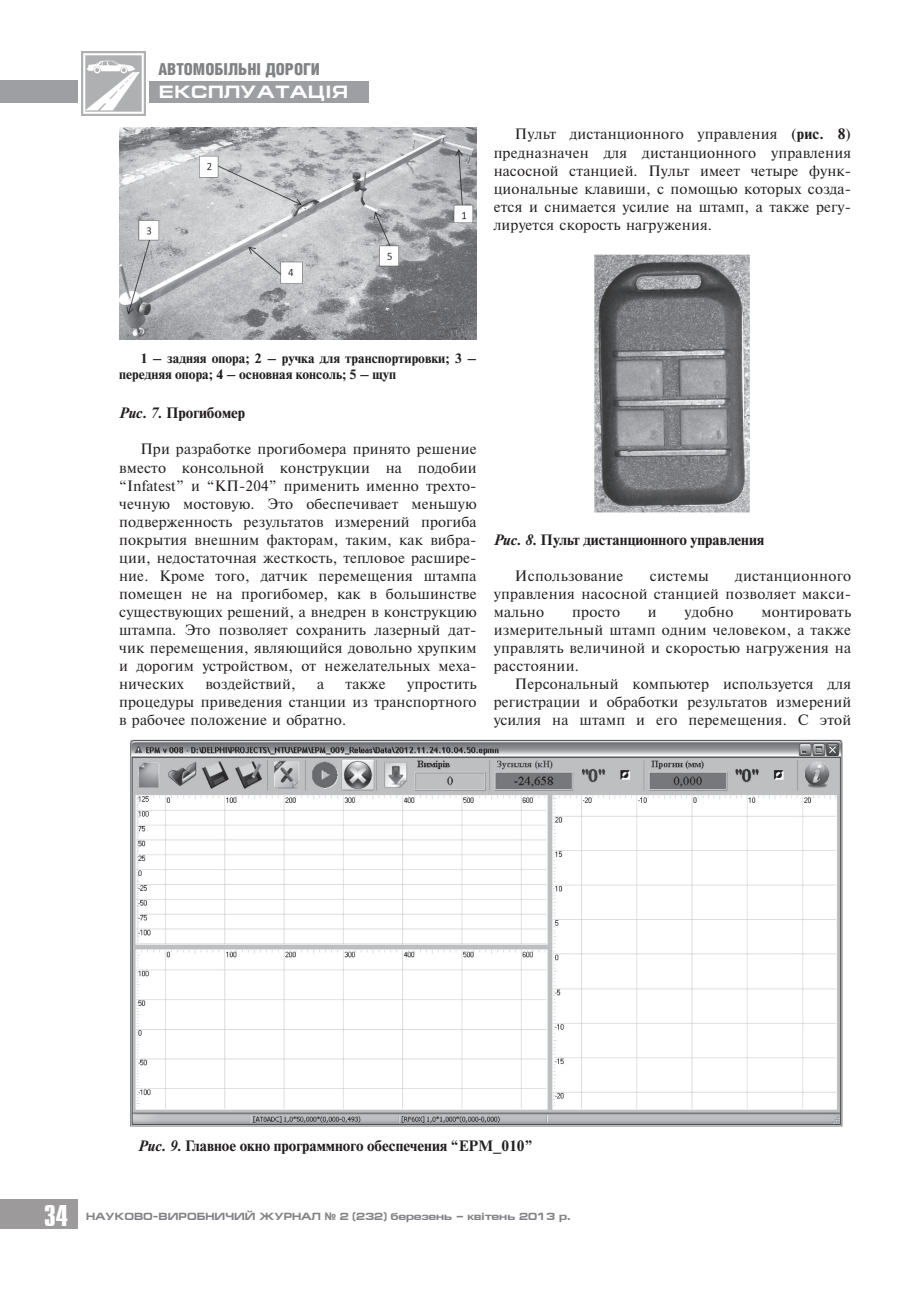
<style>
.page{position:relative;width:915px;height:1302px;background:#fff}
.page>*{position:absolute;margin:0;border:0;box-sizing:border-box;transform-origin:0 0}
.t1{font:700 30px "Compact C";color:#fff}
.t2{font:700 18px "Europe Ext";letter-spacing:.025em;color:#fff}
.t3{font:900 16.5px "Helios Cond";color:#808285}
.t4{font:15px/18px "Newton C";letter-spacing:.01em;color:#231f20;text-align:justify}
.t5{font:700 15px "Newton C";color:#231f20}
.t6{font:700 13.5px/16.2px "Newton C";color:#231f20}
.t7{font:700 10.5px "Europe Ext";color:#808285}
.s1{font-weight:700}
.s2{font-style:italic}
.s3{font-family:"Arial"}
</style>
<div class="page">
<div style="left:0;top:81px;width:77px;height:22px;background:#9d9fa2"></div>
<div style="left:149px;top:81px;width:220px;height:22px;background:#9d9fa2"></div>
<div style="left:0;top:1198px;width:77px;height:30px;background:#9c9a9b"></div>
<img style="left:81px;top:51px;width:64px;height:64px">
<img style="left:119px;top:128px;width:357px;height:211px">
<img style="left:594px;top:254px;width:156px;height:259px">
<img style="left:130px;top:739px;width:713px;height:388px">
<p class="t3" style="left:158px;top:60px;width:163px">АВТОМОБІЛЬНI ДОРОГИ</p>
<p class="t2" style="left:159px;top:82px;width:190px">ЕКСПЛУАТАЦIЯ</p>
<p class="t4" style="left:493px;top:125px;width:359px;text-align:left;text-indent:21px">Пульт дистанционного управления (<span class="s1">рис. 8</span>) предназначен для дистанционного управления насосной станцией. Пульт имеет четыре функ&shy;циональные клавиши, с помощью которых созда&shy;ется и снимается усилие на штамп, а также регу&shy;лируется скорость нагружения.</p>
<p class="t6" style="left:119px;top:350px;width:359px;text-indent:21px">1 – задняя опора; 2 – ручка для транспортировки; 3 – передняя опора; 4 – основная консоль; 5 – щуп</p>
<p class="t5" style="left:119px;top:405px;width:127px"><span class="s2">Рис. 7.</span> Прогибомер</p>
<p class="t4" style="left:119px;top:440px;width:359px;text-indent:21px">При разработке прогибомера принято решение вместо консольной конструкции на подобии “Infatest” и “КП-204” применить именно трехто&shy;чечную мостовую. Это обеспечивает меньшую подверженность результатов измерений прогиба покрытия внешним факторам, таким, как вибра&shy;ции, недостаточная жесткость, тепловое расшире&shy;ние. Кроме того, датчик перемещения штампа помещен не на прогибомер, как в большинстве существующих решений, а внедрен в конструкцию штампа. Это позволяет сохранить лазерный дат&shy;чик перемещения, являющийся довольно хрупким и дорогим устройством, от нежелательных меха&shy;нических</p>
<p class="t4" style="left:205px;top:674px;width:92px">воздействий,</p>
<p class="t4" style="left:317px;top:674px;width:9px">а</p>
<p class="t4" style="left:345px;top:674px;width:42px">также</p>
<p class="t4" style="left:119px;top:674px;width:359px;text-indent:288px">упростить процедуры приведения станции из транспортного в рабочее положение и обратно.</p>
<p class="t5" style="left:493px;top:531px;width:272px"><span class="s2">Рис. 8.</span> Пульт дистанционного управления</p>
<p class="t4" style="left:514px;top:566px;width:110px">Использование</p>
<p class="t4" style="left:649px;top:566px;width:61px">системы</p>
<p class="t4" style="left:493px;top:566px;width:359px;text-indent:241px">дистанционного управления насосной станцией позволяет макси&shy;мально</p>
<p class="t4" style="left:571px;top:602px;width:49px">просто</p>
<p class="t4" style="left:647px;top:602px;width:10px">и</p>
<p class="t4" style="left:684px;top:602px;width:51px">удобно</p>
<p class="t4" style="left:493px;top:602px;width:359px;text-indent:267px">монтировать измерительный штамп одним человеком, а также управлять величиной и скоростью нагружения на расстоянии.</p>
<p class="t4" style="left:493px;top:674px;width:359px;text-indent:21px">Персональный компьютер используется для регистрации и обработки результатов измерений усилия на штамп и его перемещения. С этой</p>
<p class="t5" style="left:138px;top:1136px;width:395px"><span class="s2">Рис. 9.</span> Главное окно программного обеспечения “EPM_010”</p>
<h1 class="t1" style="left:44px;top:1200px;width:26px">34</h1>
<p class="t7" style="left:86px;top:1210px;width:485px">НАУКОВО-ВИРОБНИЧИЙ ЖУРНАЛ <span class="s3">№</span> 2 (232) березень – квiтень 2013 р.</p>
</div>
